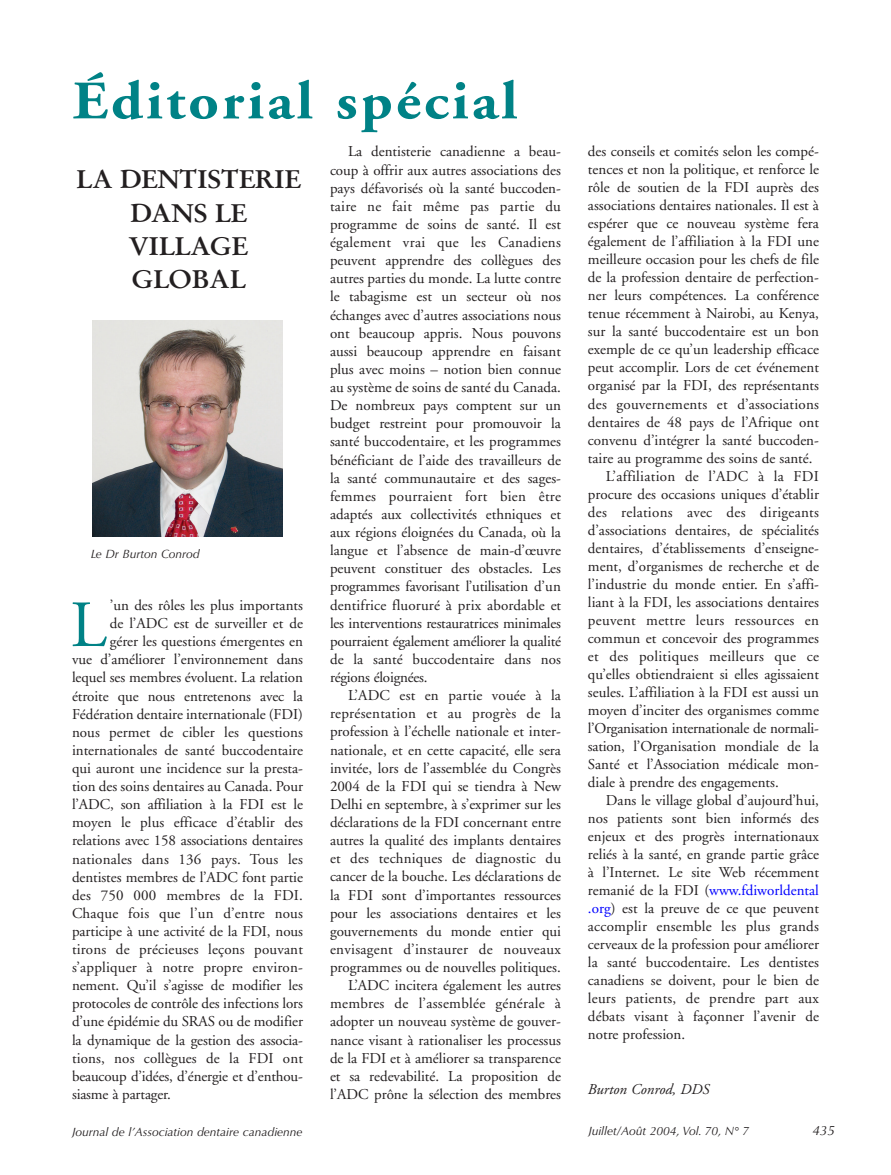
<style>
.page{position:relative;width:891px;height:1175px;background:#fff}
.page>*{position:absolute;margin:0;border:0;box-sizing:border-box;transform-origin:0 0}
.t1{font:65.85px "Adobe Garamond";color:#008286}
.t2{font:700 54px "Adobe Garamond";letter-spacing:.05em;color:#008286;scale:1.1 1}
.t3{font:700 25.5px/33px "Original Garamond BT";letter-spacing:-.015em;color:#231f20;text-align:center;scale:1.05 1}
.t4{font:15px/18.1px "Adobe Garamond";color:#231f20;text-align:justify}
.t5{font:15px "Adobe Garamond";letter-spacing:.02em;color:#231f20}
.t6{font:15px "Adobe Garamond";color:#00f}
.t7{font:italic 15px "Adobe Garamond";color:#231f20}
.t8{font:italic 13.5px "Optima";color:#231f20}
.t9{font:italic 12px "Optima";color:#231f20}
.s1{color:#231f20}
.s2{color:#00f}
</style>
<div class="page">
<img style="left:92px;top:320px;width:190px;height:216px">
<h2 class="t2" style="left:73px;top:79px;width:406px">Éditorial spécial</h2>
<h3 class="t3" style="left:76px;top:165px;width:216px">LA DENTISTERIE<br>DANS LE<br>VILLAGE<br>GLOBAL</h3>
<p class="t4" style="left:330px;top:144px;width:233px;text-indent:18px">La dentisterie canadienne a beau&shy;coup à offrir aux autres associations des pays défavorisés où la santé buccoden&shy;taire ne fait même pas partie du programme de soins de santé. Il est également vrai que les Canadiens peuvent apprendre des collègues des autres parties du monde. La lutte contre le tabagisme est un secteur où nos échanges avec d’autres associations nous ont beaucoup appris. Nous pouvons aussi beaucoup apprendre en faisant plus avec moins – notion bien connue au système de soins de santé du Canada.<br>De nombreux pays comptent sur un budget restreint pour promouvoir la santé buccodentaire, et les programmes bénéficiant de l’aide des travailleurs de la santé communautaire et des sages&shy;femmes pourraient fort bien être adaptés aux collectivités ethniques et aux régions éloignées du Canada, où la langue et l’absence de main-d’œuvre peuvent constituer des obstacles. Les programmes favorisant l’utilisation d’un dentifrice fluoruré à prix abordable et les interventions restauratrices minimales pourraient également améliorer la qualité de la santé buccodentaire dans nos régions éloignées.</p>
<p class="t4" style="left:330px;top:687px;width:233px;text-align:right">L’ADC est en partie vouée à la représentation et au progrès de la profession à l’échelle nationale et inter&shy;nationale, et en cette capacité, elle sera invitée, lors de l’assemblée du Congrès 2004 de la FDI qui se tiendra à New Delhi en septembre, à s’exprimer sur les déclarations de la FDI concernant entre autres la qualité des implants dentaires et des techniques de diagnostic du cancer de la bouche. Les déclarations de la FDI sont d’importantes ressources pour les associations dentaires et les gouvernements du monde entier qui envisagent d’instaurer de nouveaux programmes ou de nouvelles politiques.<br>L’ADC incitera également les autres membres de l’assemblée générale à adopter un nouveau système de gouver&shy;nance visant à rationaliser les processus de la FDI et à améliorer sa transparence et sa redevabilité. La proposition de l’ADC prône la sélection des membres</p>
<p class="t9" style="left:91px;top:548px;width:110px">Le Dr Burton Conrod</p>
<h1 class="t1" style="left:70px;top:598px;width:38px">L</h1>
<p class="t4" style="left:110px;top:597px;width:195px">’un des rôles les plus importants</p>
<p class="t4" style="left:110px;top:615px;width:195px">de l’ADC est de surveiller et de</p>
<p class="t4" style="left:110px;top:633px;width:195px">gérer les questions émergentes en</p>
<p class="t4" style="left:72px;top:652px;width:232px">vue d’améliorer l’environnement dans</p>
<p class="t4" style="left:72px;top:670px;width:232px">lequel ses membres évoluent. La relation</p>
<p class="t4" style="left:72px;top:688px;width:232px">étroite que nous entretenons avec la</p>
<p class="t4" style="left:72px;top:706px;width:233px">Fédération dentaire internationale (FDI)</p>
<p class="t4" style="left:72px;top:724px;width:233px">nous permet de cibler les questions</p>
<p class="t4" style="left:72px;top:742px;width:232px">internationales de santé buccodentaire</p>
<p class="t4" style="left:72px;top:760px;width:232px">qui auront une incidence sur la presta-</p>
<p class="t4" style="left:72px;top:778px;width:232px">tion des soins dentaires au Canada. Pour</p>
<p class="t4" style="left:72px;top:796px;width:233px">l’ADC, son affiliation à la FDI est le</p>
<p class="t4" style="left:72px;top:814px;width:233px">moyen le plus efficace d’établir des</p>
<p class="t4" style="left:72px;top:833px;width:232px">relations avec 158 associations dentaires</p>
<p class="t4" style="left:72px;top:851px;width:232px">nationales dans 136 pays. Tous les</p>
<p class="t4" style="left:72px;top:869px;width:232px">dentistes membres de l’ADC font partie</p>
<p class="t4" style="left:72px;top:887px;width:233px">des 750 000 membres de la FDI.</p>
<p class="t4" style="left:72px;top:905px;width:233px">Chaque fois que l’un d’entre nous</p>
<p class="t4" style="left:72px;top:923px;width:233px">participe à une activité de la FDI, nous</p>
<p class="t4" style="left:72px;top:941px;width:233px">tirons de précieuses leçons pouvant</p>
<p class="t4" style="left:72px;top:959px;width:233px">s’appliquer à notre propre environ-</p>
<p class="t4" style="left:72px;top:977px;width:232px">nement. Qu’il s’agisse de modifier les</p>
<p class="t4" style="left:72px;top:996px;width:232px">protocoles de contrôle des infections lors</p>
<p class="t4" style="left:72px;top:1014px;width:233px">d’une épidémie du SRAS ou de modifier</p>
<p class="t4" style="left:72px;top:1032px;width:232px">la dynamique de la gestion des associa-</p>
<p class="t4" style="left:72px;top:1050px;width:233px">tions, nos collègues de la FDI ont</p>
<p class="t4" style="left:72px;top:1068px;width:232px">beaucoup d’idées, d’énergie et d’enthou-</p>
<p class="t4" style="left:72px;top:1086px;width:100px">siasme à partager.</p>
<p class="t4" style="left:588px;top:144px;width:232px">des conseils et comités selon les compé-</p>
<p class="t4" style="left:588px;top:162px;width:232px">tences et non la politique, et renforce le</p>
<p class="t4" style="left:588px;top:180px;width:232px">rôle de soutien de la FDI auprès des</p>
<p class="t4" style="left:588px;top:198px;width:232px">associations dentaires nationales. Il est à</p>
<p class="t4" style="left:588px;top:216px;width:232px">espérer que ce nouveau système fera</p>
<p class="t4" style="left:588px;top:234px;width:233px">également de l’affiliation à la FDI une</p>
<p class="t4" style="left:588px;top:252px;width:232px">meilleure occasion pour les chefs de file</p>
<p class="t4" style="left:588px;top:270px;width:233px">de la profession dentaire de perfection-</p>
<p class="t4" style="left:588px;top:288px;width:232px">ner leurs compétences. La conférence</p>
<p class="t4" style="left:588px;top:306px;width:232px">tenue récemment à Nairobi, au Kenya,</p>
<p class="t4" style="left:588px;top:324px;width:232px">sur la santé buccodentaire est un bon</p>
<p class="t4" style="left:588px;top:342px;width:232px">exemple de ce qu’un leadership efficace</p>
<p class="t4" style="left:588px;top:360px;width:232px">peut accomplir. Lors de cet événement</p>
<p class="t4" style="left:588px;top:378px;width:232px">organisé par la FDI, des représentants</p>
<p class="t4" style="left:588px;top:396px;width:232px">des gouvernements et d’associations</p>
<p class="t4" style="left:588px;top:414px;width:232px">dentaires de 48 pays de l’Afrique ont</p>
<p class="t4" style="left:588px;top:432px;width:232px">convenu d’intégrer la santé buccoden-</p>
<p class="t4" style="left:588px;top:450px;width:226px">taire au programme des soins de santé.</p>
<p class="t5" style="left:606px;top:470px;width:215px">L’affiliation de l’ADC à la FDI</p>
<p class="t4" style="left:588px;top:486px;width:232px">procure des occasions uniques d’établir</p>
<p class="t5" style="left:588px;top:506px;width:232px">des relations avec des dirigeants</p>
<p class="t4" style="left:588px;top:522px;width:232px">d’associations dentaires, de spécialités</p>
<p class="t4" style="left:588px;top:540px;width:232px">dentaires, d’établissements d’enseigne-</p>
<p class="t4" style="left:588px;top:558px;width:232px">ment, d’organismes de recherche et de</p>
<p class="t4" style="left:588px;top:576px;width:232px">l’industrie du monde entier. En s’affi-</p>
<p class="t4" style="left:588px;top:594px;width:232px">liant à la FDI, les associations dentaires</p>
<p class="t5" style="left:588px;top:614px;width:232px">peuvent mettre leurs ressources en</p>
<p class="t4" style="left:588px;top:630px;width:232px">commun et concevoir des programmes</p>
<p class="t5" style="left:588px;top:650px;width:232px">et des politiques meilleurs que ce</p>
<p class="t4" style="left:588px;top:666px;width:232px">qu’elles obtiendraient si elles agissaient</p>
<p class="t4" style="left:588px;top:684px;width:232px">seules. L’affiliation à la FDI est aussi un</p>
<p class="t4" style="left:588px;top:702px;width:232px">moyen d’inciter des organismes comme</p>
<p class="t4" style="left:588px;top:720px;width:233px">l’Organisation internationale de normali-</p>
<p class="t4" style="left:588px;top:738px;width:233px">sation, l’Organisation mondiale de la</p>
<p class="t4" style="left:588px;top:756px;width:233px">Santé et l’Association médicale mon-</p>
<p class="t4" style="left:588px;top:774px;width:192px">diale à prendre des engagements.</p>
<p class="t4" style="left:606px;top:792px;width:215px">Dans le village global d’aujourd’hui,</p>
<p class="t4" style="left:588px;top:810px;width:232px">nos patients sont bien informés des</p>
<p class="t4" style="left:588px;top:828px;width:232px">enjeux et des progrès internationaux</p>
<p class="t4" style="left:588px;top:846px;width:232px">reliés à la santé, en grande partie grâce</p>
<p class="t4" style="left:588px;top:864px;width:232px">à l’Internet. Le site Web récemment</p>
<p class="t6" style="left:588px;top:884px;width:233px"><span class="s1">remanié de la FDI (</span>www.fdiworldental</p>
<p class="t4" style="left:588px;top:900px;width:232px"><span class="s2">.org</span>) est la preuve de ce que peuvent</p>
<p class="t4" style="left:588px;top:918px;width:233px">accomplir ensemble les plus grands</p>
<p class="t4" style="left:588px;top:936px;width:233px">cerveaux de la profession pour améliorer</p>
<p class="t4" style="left:588px;top:954px;width:232px">la santé buccodentaire. Les dentistes</p>
<p class="t4" style="left:588px;top:972px;width:232px">canadiens se doivent, pour le bien de</p>
<p class="t4" style="left:588px;top:990px;width:232px">leurs patients, de prendre part aux</p>
<p class="t4" style="left:588px;top:1008px;width:233px">débats visant à façonner l’avenir de</p>
<p class="t4" style="left:588px;top:1026px;width:99px">notre profession.</p>
<p class="t7" style="left:587px;top:1082px;width:123px">Burton Conrod, DDS</p>
<p class="t9" style="left:72px;top:1126px;width:232px">Journal de l’Association dentaire canadienne</p>
<p class="t9" style="left:588px;top:1126px;width:162px">Juillet/Août 2004, Vol. 70, N° 7</p>
<p class="t8" style="left:812px;top:1125px;width:24px">435</p>
</div>
